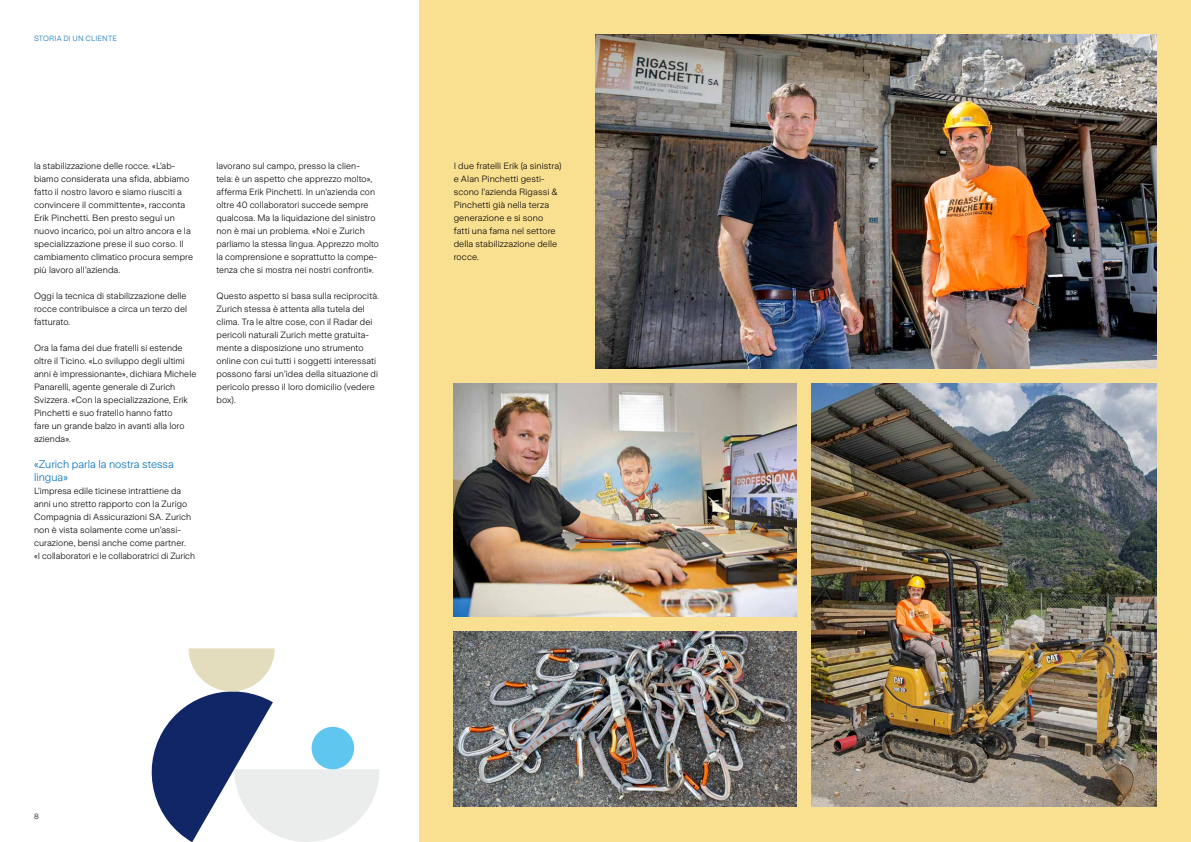
<style>
.page{position:relative;width:1191px;height:842px;background:#fff}
.page>*{position:absolute;margin:0;border:0;box-sizing:border-box;transform-origin:0 0}
.t1{font:300 11px/13px "Zurich Sans";color:#006eb6}
.t2{font:300 9px/13px "Zurich Sans";letter-spacing:.01em;color:#000}
.t3{font:300 7.5px "Zurich Sans";letter-spacing:.02em;color:#006eb6}
.t4{font:300 7.5px "Zurich Sans";color:#000}
</style>
<div class="page">
<div style="left:420px;top:0;width:771px;height:842px;background:#f9df90"></div>
<svg style="left:151px;top:648px;width:228px;height:194px"></svg>
<img style="left:453px;top:631px;width:344px;height:175px">
<img style="left:454px;top:384px;width:343px;height:232px">
<img style="left:595px;top:34px;width:562px;height:335px">
<img style="left:812px;top:384px;width:345px;height:422px">
<p class="t3" style="left:34px;top:34px;width:85px">STORIA DI UN CLIENTE</p>
<p class="t2" style="left:34px;top:160px;width:160px">la stabilizzazione delle rocce. «L’ab&shy;biamo considerata una sfida, abbiamo fatto il nostro lavoro e siamo riusciti a convincere il committente», racconta Erik Pinchetti. Ben presto seguì un nuovo incarico, poi un altro ancora e la specializzazione prese il suo corso. Il cambiamento climatico procura sempre più lavoro all’azienda.</p>
<p class="t2" style="left:34px;top:290px;width:154px;text-align:justify">Oggi la tecnica di stabilizzazione delle rocce contribuisce a circa un terzo del fatturato.</p>
<p class="t2" style="left:34px;top:342px;width:164px">Ora la fama dei due fratelli si estende oltre il Ticino. «Lo sviluppo degli ultimi anni è impressionante», dichiara Michele Panarelli, agente generale di Zurich Svizzera. «Con la specializzazione, Erik Pinchetti e suo fratello hanno fatto<br>fare un grande balzo in avanti alla loro azienda».</p>
<p class="t1" style="left:34px;top:458px;width:141px">«Zurich parla la nostra stessa lingua»</p>
<p class="t2" style="left:34px;top:485px;width:162px">L’impresa edile ticinese intrattiene da anni uno stretto rapporto con la Zurigo Compagnia di Assicurazioni SA. Zurich non è vista solamente come un’assi&shy;curazione, bensì anche come partner.<br>«I collaboratori e le collaboratrici di Zurich</p>
<p class="t2" style="left:216px;top:160px;width:164px">lavorano sul campo, presso la clien-<br>tela: è un aspetto che apprezzo molto», afferma Erik Pinchetti. In un’azienda con oltre 40 collaboratori succede sempre qualcosa. Ma la liquidazione del sinistro non è mai un problema. «Noi e Zurich parliamo la stessa lingua. Apprezzo molto la comprensione e soprattutto la compe&shy;tenza che si mostra nei nostri confronti».</p>
<p class="t2" style="left:216px;top:290px;width:164px">Questo aspetto si basa sulla reciprocità.<br>Zurich stessa è attenta alla tutela del clima. Tra le altre cose, con il Radar dei pericoli naturali Zurich mette gratuita&shy;mente a disposizione uno strumento online con cui tutti i soggetti interessati possono farsi un’idea della situazione di pericolo presso il loro domicilio (vedere box).</p>
<p class="t2" style="left:454px;top:160px;width:109px">I due fratelli Erik (a sinistra) e Alan Pinchetti gesti&shy;scono l’azienda Rigassi &amp;<br>Pinchetti già nella terza generazione e si sono fatti una fama nel settore della stabilizzazione delle rocce.</p>
<p class="t4" style="left:34px;top:813px;width:6px">8</p>
</div>
